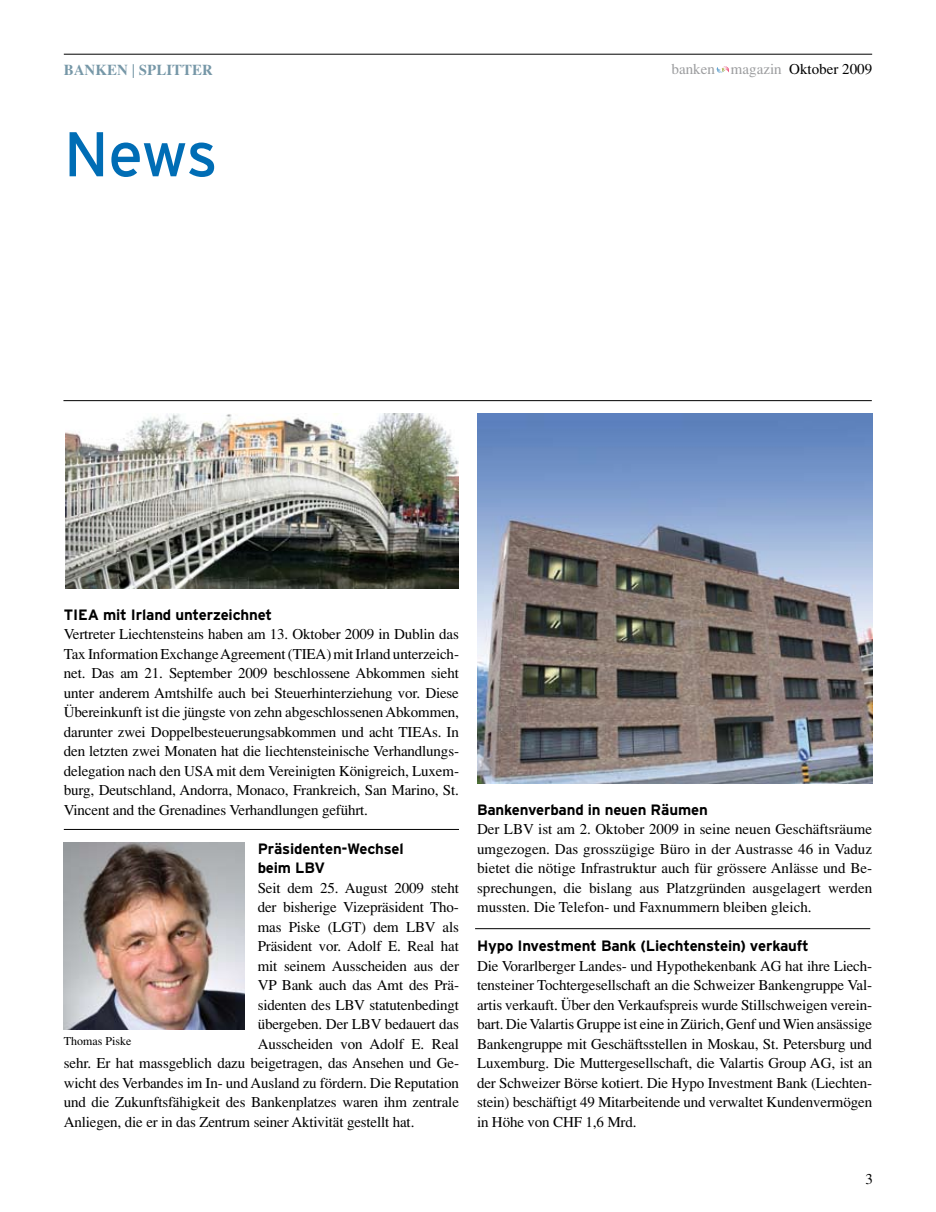
<style>
.page{position:relative;width:936px;height:1212px;background:#fff}
.page>*{position:absolute;margin:0;border:0;box-sizing:border-box;transform-origin:0 0}
.t1{font:63px "Interstate";color:#006db5}
.t2{font:15px/19.5px "Times";letter-spacing:-.01em;color:#000;text-align:justify}
.t3{font:700 15px/19.5px "Interstate";letter-spacing:-.01em;color:#000}
.t4{font:15px "Times";color:#9c9d9f}
.t5{font:700 15px "Times";color:#7697a7}
.t6{font:12px "Times";color:#000}
.s1{color:#000}
</style>
<div class="page">
<hr style="left:64px;top:54px;width:808px;height:1px;background:#000">
<svg style="left:716px;top:66px;width:13px;height:7px"></svg>
<hr style="left:63px;top:400px;width:808px;height:1px;background:#000">
<img style="left:64px;top:842px;width:181px;height:188px">
<img style="left:477px;top:414px;width:395px;height:370px">
<hr style="left:64px;top:829px;width:395px;height:1px;background:#000">
<hr style="left:475px;top:928px;width:395px;height:1px;background:#000">
<img style="left:66px;top:414px;width:393px;height:175px">
<p class="t5" style="left:64px;top:60px;width:151px">BANKEN | SPLITTER</p>
<h1 class="t1" style="left:64px;top:119px;width:155px">News</h1>
<p class="t4" style="left:671px;top:61px;width:202px">banken magazin <span class="s1">Oktober 2009</span></p>
<p class="t3" style="left:64px;top:604px;width:210px">TIEA mit Irland unterzeichnet</p>
<p class="t2" style="left:64px;top:624px;width:396px">Vertreter Liechtensteins haben am 13. Oktober 2009 in Dublin das Tax Information Exchange Agreement (TIEA) mit Irland unterzeich&shy;net. Das am 21. September 2009 beschlossene Abkommen sieht unter anderem Amtshilfe auch bei Steuerhinterziehung vor. Diese Übereinkunft ist die jüngste von zehn abgeschlossenen Abkommen, darunter zwei Doppelbesteuerungsabkommen und acht TIEAs. In den letzten zwei Monaten hat die liechtensteinische Verhandlungs&shy;delegation nach den USA mit dem Vereinigten Königreich, Luxem&shy;burg, Deutschland, Andorra, Monaco, Frankreich, San Marino, St.<br>Vincent and the Grenadines Verhandlungen geführt.</p>
<p class="t3" style="left:258px;top:838px;width:148px">Präsidenten-Wechsel beim LBV</p>
<p class="t2" style="left:258px;top:878px;width:203px">Seit dem 25. August 2009 steht</p>
<p class="t2" style="left:258px;top:897px;width:203px">der bisherige Vizepräsident Tho-</p>
<p class="t2" style="left:258px;top:917px;width:203px">mas Piske (LGT) dem LBV als</p>
<p class="t2" style="left:258px;top:936px;width:203px">Präsident vor. Adolf E. Real hat</p>
<p class="t2" style="left:258px;top:956px;width:203px">mit seinem Ausscheiden aus der</p>
<p class="t2" style="left:258px;top:975px;width:203px">VP Bank auch das Amt des Prä-</p>
<p class="t2" style="left:258px;top:995px;width:203px">sidenten des LBV statutenbedingt</p>
<p class="t2" style="left:258px;top:1014px;width:203px">übergeben. Der LBV bedauert das</p>
<p class="t2" style="left:258px;top:1034px;width:203px">Ausscheiden von Adolf E. Real</p>
<p class="t2" style="left:64px;top:1053px;width:396px">sehr. Er hat massgeblich dazu beigetragen, das Ansehen und Ge-</p>
<p class="t2" style="left:64px;top:1073px;width:396px">wicht des Verbandes im In- und Ausland zu fördern. Die Reputation</p>
<p class="t2" style="left:64px;top:1092px;width:396px">und die Zukunftsfähigkeit des Bankenplatzes waren ihm zentrale</p>
<p class="t2" style="left:64px;top:1112px;width:352px">Anliegen, die er in das Zentrum seiner Aktivität gestellt hat.</p>
<p class="t6" style="left:64px;top:1034px;width:69px">Thomas Piske</p>
<p class="t3" style="left:477px;top:799px;width:232px">Bankenverband in neuen Räumen</p>
<p class="t2" style="left:477px;top:819px;width:396px">Der LBV ist am 2. Oktober 2009 in seine neuen Geschäftsräume umgezogen. Das grosszügige Büro in der Austrasse 46 in Vaduz bietet die nötige Infrastruktur auch für grössere Anlässe und Be&shy;sprechungen, die bislang aus Platzgründen ausgelagert werden mussten. Die Telefon- und Faxnummern bleiben gleich.</p>
<p class="t3" style="left:477px;top:936px;width:333px">Hypo Investment Bank (Liechtenstein) verkauft</p>
<p class="t2" style="left:477px;top:956px;width:396px">Die Vorarlberger Landes- und Hypothekenbank AG hat ihre Liech&shy;tensteiner Tochtergesellschaft an die Schweizer Bankengruppe Val&shy;artis verkauft. Über den Verkaufspreis wurde Stillschweigen verein&shy;bart. Die Valartis Gruppe ist eine in Zürich, Genf und Wien ansässige Bankengruppe mit Geschäftsstellen in Moskau, St. Petersburg und Luxemburg. Die Muttergesellschaft, die Valartis Group AG, ist an der Schweizer Börse kotiert. Die Hypo Investment Bank (Liechten&shy;stein) beschäftigt 49 Mitarbeitende und verwaltet Kundenvermögen in Höhe von CHF 1,6 Mrd.</p>
<p class="t2" style="left:865px;top:1169px;width:9px">3</p>
</div>
